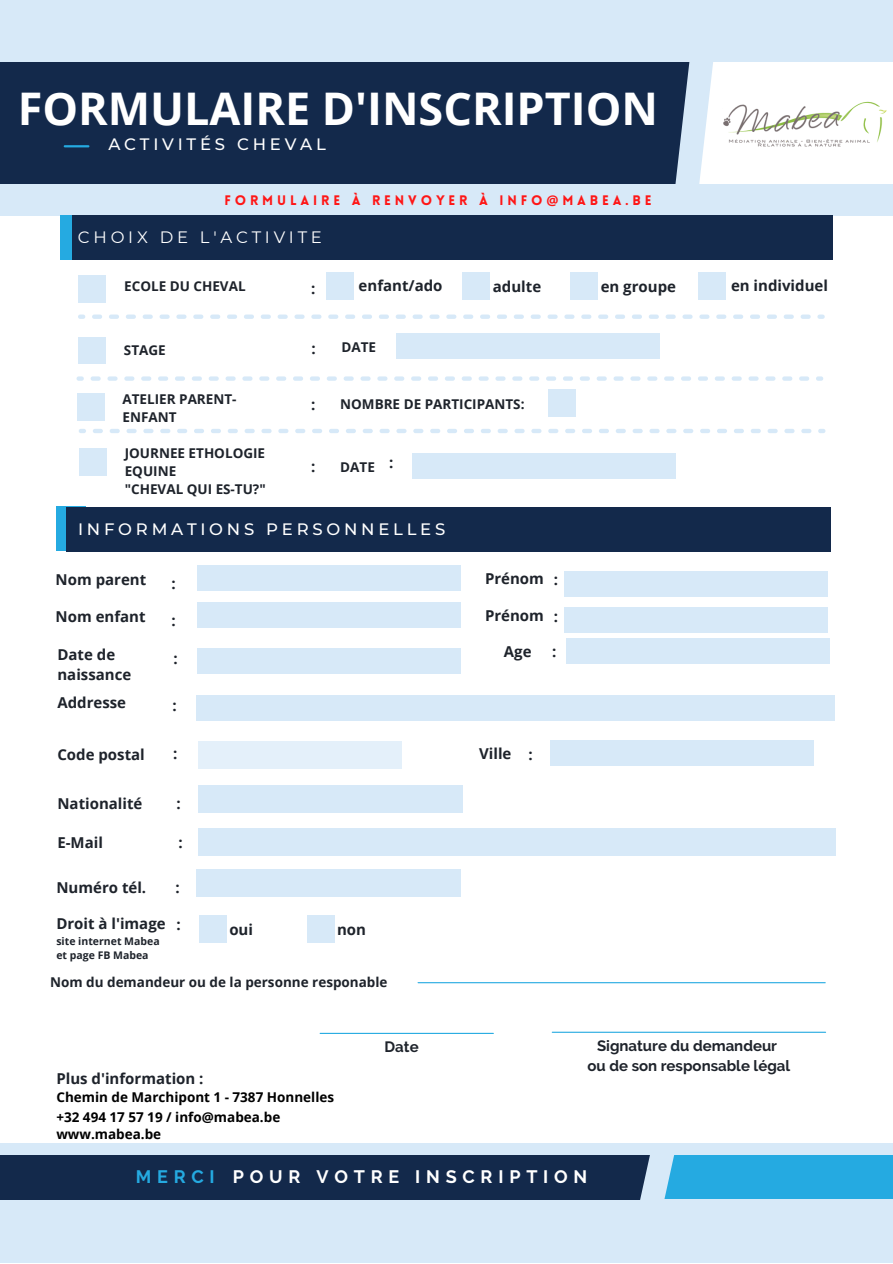
<style>
.page{position:relative;width:893px;height:1264px;background:#fff}
.page>*{position:absolute;margin:0;border:0;box-sizing:border-box;transform-origin:0 0}
.t1{font:700 45px "Open Sans";color:#fff}
.t2{font:700 18px "Raleway";letter-spacing:.32em;color:#fff}
.t3{font:500 16.5px "Montserrat";letter-spacing:.23em;color:#fff}
.t4{font:16.5px "Montserrat";letter-spacing:.23em;color:#fff}
.t5{font:700 15px/20.2px "Open Sans";color:#1e232b}
.t6{font:700 15px/20.2px "Raleway";color:#1e232b;text-align:center}
.t7{font:700 13.5px/18px "Open Sans";color:#1e232b}
.t8{font:700 13.5px/20.5px "Open Sans";color:#000}
.t9{font:900 13.5px "Lovelo";letter-spacing:.285em;color:#ff1616}
.t10{font:700 10.5px/14px "Open Sans";color:#1e232b}
.s1{font-family:"Noto Sans";font-weight:700}
.s2{color:#25aae1}
</style>
<div class="page">
<div style="left:0;top:0;width:892px;height:215px;background:#d7e9f8"></div>
<div style="left:0;top:62px;width:693px;height:122px;background:#13294b"></div>
<hr style="left:65px;top:145px;width:23px;height:2px;background:#25aae1">
<div style="left:0;top:1143px;width:892px;height:119px;background:#d7e9f8"></div>
<div style="left:0;top:1154px;width:655px;height:45px;background:#13294b"></div>
<div style="left:652px;top:1154px;width:240px;height:44px;background:#25aae1"></div>
<div style="left:196px;top:695px;width:638px;height:25px;background:#d7e9f8"></div>
<div style="left:198px;top:785px;width:264px;height:27px;background:#d7e9f8"></div>
<div style="left:199px;top:828px;width:636px;height:27px;background:#d7e9f8"></div>
<div style="left:198px;top:741px;width:203px;height:27px;background:#e4f0fa"></div>
<hr style="left:418px;top:982px;width:407px;height:1px;background:#25aae1">
<div style="left:60px;top:215px;width:18px;height:45px;background:#25aae1"></div>
<div style="left:72px;top:215px;width:760px;height:44px;background:#13294b"></div>
<div style="left:694px;top:62px;width:198px;height:122px;background:#fff"></div>
<svg style="left:675px;top:62px;width:38px;height:122px"></svg>
<svg style="left:623px;top:1154px;width:68px;height:46px"></svg>
<img style="left:723px;top:101px;width:164px;height:46px">
<div style="left:56px;top:506px;width:29px;height:44px;background:#25aae1"></div>
<div style="left:66px;top:507px;width:764px;height:44px;background:#13294b"></div>
<div style="left:198px;top:648px;width:263px;height:25px;background:#d7e9f8"></div>
<div style="left:566px;top:638px;width:263px;height:25px;background:#d7e9f8"></div>
<div style="left:197px;top:565px;width:263px;height:25px;background:#d7e9f8"></div>
<div style="left:564px;top:571px;width:263px;height:25px;background:#d7e9f8"></div>
<div style="left:550px;top:740px;width:263px;height:25px;background:#d7e9f8"></div>
<div style="left:79px;top:448px;width:27px;height:27px;background:#d7e9f8"></div>
<div style="left:79px;top:275px;width:27px;height:27px;background:#d7e9f8"></div>
<div style="left:77px;top:393px;width:27px;height:28px;background:#d7e9f8"></div>
<div style="left:570px;top:272px;width:28px;height:27px;background:#d7e9f8"></div>
<div style="left:462px;top:272px;width:28px;height:27px;background:#d7e9f8"></div>
<div style="left:698px;top:272px;width:28px;height:27px;background:#d7e9f8"></div>
<div style="left:548px;top:389px;width:27px;height:27px;background:#d7e9f8"></div>
<div style="left:412px;top:453px;width:263px;height:26px;background:#d7e9f8"></div>
<hr style="left:552px;top:1031px;width:273px;height:1px;background:#25aae1">
<hr style="left:320px;top:1032px;width:173px;height:1px;background:#25aae1">
<div style="left:326px;top:272px;width:28px;height:27px;background:#d7e9f8"></div>
<div style="left:197px;top:869px;width:264px;height:27px;background:#d7e9f8"></div>
<div style="left:307px;top:915px;width:27px;height:27px;background:#d7e9f8"></div>
<div style="left:199px;top:915px;width:27px;height:27px;background:#d7e9f8"></div>
<div style="left:78px;top:337px;width:28px;height:27px;background:#d7e9f8"></div>
<div style="left:396px;top:333px;width:263px;height:26px;background:#d7e9f8"></div>
<div style="left:197px;top:602px;width:263px;height:25px;background:#d7e9f8"></div>
<div style="left:564px;top:607px;width:263px;height:25px;background:#d7e9f8"></div>
<svg style="left:79px;top:429px;width:746px;height:4px"></svg>
<svg style="left:78px;top:314px;width:746px;height:5px"></svg>
<svg style="left:76px;top:376px;width:747px;height:5px"></svg>
<h1 class="t1" style="left:18px;top:77px;width:641px">FORMULAIRE D'INSCRIPTION</h1>
<p class="t3" style="left:108px;top:134px;width:219px">ACTIVITÉS CHEVAL</p>
<p class="t9" style="left:224px;top:194px;width:428px">FORMULAIRE à RENVOYER à INFO<span class="s1">@</span>MABEA.BE</p>
<p class="t4" style="left:78px;top:227px;width:245px">CHOIX DE L'ACTIVITE</p>
<p class="t7" style="left:124px;top:277px;width:123px">ECOLE DU CHEVAL</p>
<p class="t5" style="left:311px;top:277px;width:6px">:</p>
<p class="t5" style="left:358px;top:275px;width:85px">enfant/ado</p>
<p class="t5" style="left:493px;top:276px;width:50px">adulte</p>
<p class="t5" style="left:600px;top:276px;width:77px">en groupe</p>
<p class="t5" style="left:731px;top:275px;width:98px">en individuel</p>
<p class="t7" style="left:124px;top:340px;width:43px">STAGE</p>
<p class="t5" style="left:311px;top:337px;width:6px">:</p>
<p class="t7" style="left:341px;top:338px;width:36px">DATE</p>
<p class="t7" style="left:122px;top:390px;width:115px">ATELIER PARENT-<br>ENFANT</p>
<p class="t5" style="left:311px;top:394px;width:6px">:</p>
<p class="t7" style="left:340px;top:394px;width:186px">NOMBRE DE PARTICIPANTS:</p>
<p class="t7" style="left:125px;top:443px;width:142px">JOURNEE ETHOLOGIE<br>EQUINE<br>"CHEVAL QUI ES-TU?"</p>
<p class="t5" style="left:311px;top:456px;width:6px">:</p>
<p class="t7" style="left:340px;top:457px;width:55px">DATE <sup>:</sup></p>
<p class="t3" style="left:78px;top:519px;width:369px">INFORMATIONS PERSONNELLES</p>
<p class="t5" style="left:56px;top:569px;width:92px">Nom parent</p>
<p class="t5" style="left:553px;top:569px;width:6px">:</p>
<p class="t5" style="left:485px;top:568px;width:60px">Prénom</p>
<p class="t5" style="left:171px;top:573px;width:6px">:</p>
<p class="t5" style="left:485px;top:604px;width:60px">Prénom</p>
<p class="t5" style="left:56px;top:606px;width:91px">Nom enfant</p>
<p class="t5" style="left:553px;top:606px;width:6px">:</p>
<p class="t5" style="left:171px;top:610px;width:6px">:</p>
<p class="t5" style="left:57px;top:644px;width:75px">Date de naissance</p>
<p class="t5" style="left:57px;top:692px;width:70px">Addresse</p>
<p class="t5" style="left:173px;top:648px;width:6px">:</p>
<p class="t5" style="left:504px;top:641px;width:29px">Age</p>
<p class="t5" style="left:552px;top:641px;width:6px">:</p>
<p class="t5" style="left:172px;top:695px;width:6px">:</p>
<p class="t5" style="left:57px;top:744px;width:89px">Code postal</p>
<p class="t5" style="left:479px;top:742px;width:34px">Ville</p>
<p class="t5" style="left:173px;top:742px;width:6px">:</p>
<p class="t5" style="left:57px;top:793px;width:86px">Nationalité</p>
<p class="t5" style="left:57px;top:832px;width:47px">E-Mail</p>
<p class="t5" style="left:176px;top:793px;width:6px">:</p>
<p class="t5" style="left:178px;top:832px;width:6px">:</p>
<p class="t5" style="left:56px;top:877px;width:91px">Numéro tél.</p>
<p class="t5" style="left:175px;top:877px;width:6px">:</p>
<p class="t5" style="left:56px;top:913px;width:111px">Droit à l'image</p>
<p class="t10" style="left:56px;top:933px;width:105px">site internet Mabea et page FB Mabea</p>
<p class="t5" style="left:176px;top:913px;width:6px">:</p>
<p class="t5" style="left:229px;top:919px;width:25px">oui</p>
<p class="t5" style="left:337px;top:919px;width:30px">non</p>
<p class="t7" style="left:50px;top:972px;width:339px">Nom du demandeur ou de la personne responable</p>
<p class="t5" style="left:528px;top:744px;width:6px">:</p>
<p class="t5" style="left:56px;top:1067px;width:149px">Plus d'information :</p>
<p class="t8" style="left:56px;top:1086px;width:279px">Chemin de Marchipont 1 - 7387 Honnelles +32 494 17 57 19 / info@mabea.be</p>
<p class="t8" style="left:56px;top:1123px;width:106px">www.mabea.be</p>
<p class="t6" style="left:384px;top:1036px;width:36px">Date</p>
<p class="t6" style="left:587px;top:1035px;width:204px">Signature du demandeur<br>ou de son responsable légal</p>
<p class="t2" style="left:136px;top:1165px;width:453px"><span class="s2">MERCI</span> POUR VOTRE INSCRIPTION</p>
</div>
